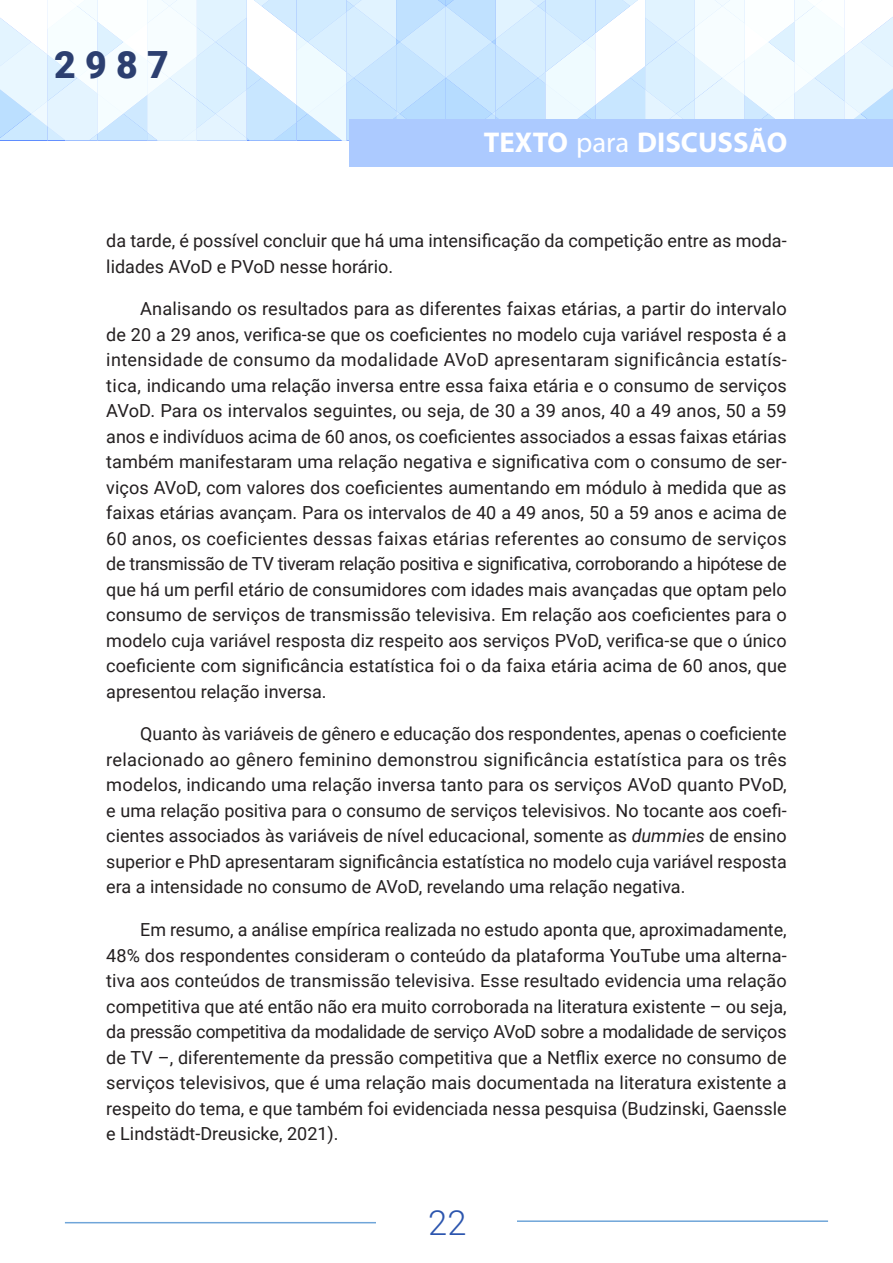
<style>
.page{position:relative;width:893px;height:1263px;background:#fff}
.page>*{position:absolute;margin:0;border:0;box-sizing:border-box;transform-origin:0 0}
.t1{font:900 37.5px "Roboto";color:#2c3f70}
.t2{font:300 34.5px "Roboto";color:#2c55ae}
.t3{font:700 28.65px "Myriad Pro";color:#fff}
.texto_corrido{font:18px/25.5px "Roboto";color:#231f20;text-align:justify}
.s1{font-weight:400}
.s2{font-style:italic}
</style>
<div class="page">
<svg style="left:0;top:0;width:893px;height:140px"></svg>
<div style="left:349px;top:119px;width:544px;height:48px;background:#accaff"></div>
<hr style="left:517px;top:1220px;width:311px;height:2px;background:#6fa5d9">
<hr style="left:65px;top:1222px;width:311px;height:1px;background:#6fa5d9">
<h1 class="t1" style="left:54px;top:38px;width:116px">2987</h1>
<h3 class="t3" style="left:484px;top:124px;width:305px">TEXTO <span class="s1">para</span> DISCUSSÃO</h3>
<p class="texto_corrido" style="left:106px;top:228px;width:682px">da tarde, é possível concluir que há uma intensificação da competição entre as moda&shy;lidades AVoD e PVoD nesse horário.</p>
<p class="texto_corrido" style="left:106px;top:296px;width:682px;text-indent:34px">Analisando os resultados para as diferentes faixas etárias, a partir do intervalo de 20 a 29 anos, verifica-se que os coeficientes no modelo cuja variável resposta é a intensidade de consumo da modalidade AVoD apresentaram significância estatís&shy;tica, indicando uma relação inversa entre essa faixa etária e o consumo de serviços AVoD. Para os intervalos seguintes, ou seja, de 30 a 39 anos, 40 a 49 anos, 50 a 59 anos e indivíduos acima de 60 anos, os coeficientes associados a essas faixas etárias também manifestaram uma relação negativa e significativa com o consumo de ser&shy;viços AVoD, com valores dos coeficientes aumentando em módulo à medida que as faixas etárias avançam. Para os intervalos de 40 a 49 anos, 50 a 59 anos e acima de 60 anos, os coeficientes dessas faixas etárias referentes ao consumo de serviços de transmissão de TV tiveram relação positiva e significativa, corroborando a hipótese de que há um perfil etário de consumidores com idades mais avançadas que optam pelo consumo de serviços de transmissão televisiva. Em relação aos coeficientes para o modelo cuja variável resposta diz respeito aos serviços PVoD, verifica-se que o único coeficiente com significância estatística foi o da faixa etária acima de 60 anos, que apresentou relação inversa.</p>
<p class="texto_corrido" style="left:106px;top:721px;width:682px;text-indent:34px">Quanto às variáveis de gênero e educação dos respondentes, apenas o coeficiente relacionado ao gênero feminino demonstrou significância estatística para os três modelos, indicando uma relação inversa tanto para os serviços AVoD quanto PVoD, e uma relação positiva para o consumo de serviços televisivos. No tocante aos coefi&shy;cientes associados às variáveis de nível educacional, somente as <span class="s2">dummies</span> de ensino superior e PhD apresentaram significância estatística no modelo cuja variável resposta era a intensidade no consumo de AVoD, revelando uma relação negativa.</p>
<p class="texto_corrido" style="left:106px;top:916px;width:682px;text-indent:34px">Em resumo, a análise empírica realizada no estudo aponta que, aproximadamente, 48% dos respondentes consideram o conteúdo da plataforma YouTube uma alterna&shy;tiva aos conteúdos de transmissão televisiva. Esse resultado evidencia uma relação competitiva que até então não era muito corroborada na literatura existente – ou seja, da pressão competitiva da modalidade de serviço AVoD sobre a modalidade de serviços de TV –, diferentemente da pressão competitiva que a Netflix exerce no consumo de serviços televisivos, que é uma relação mais documentada na literatura existente a respeito do tema, e que também foi evidenciada nessa pesquisa (Budzinski, Gaenssle e Lindstädt-Dreusickе, 2021).</p>
<h2 class="t2" style="left:428px;top:1198px;width:40px">22</h2>
</div>
